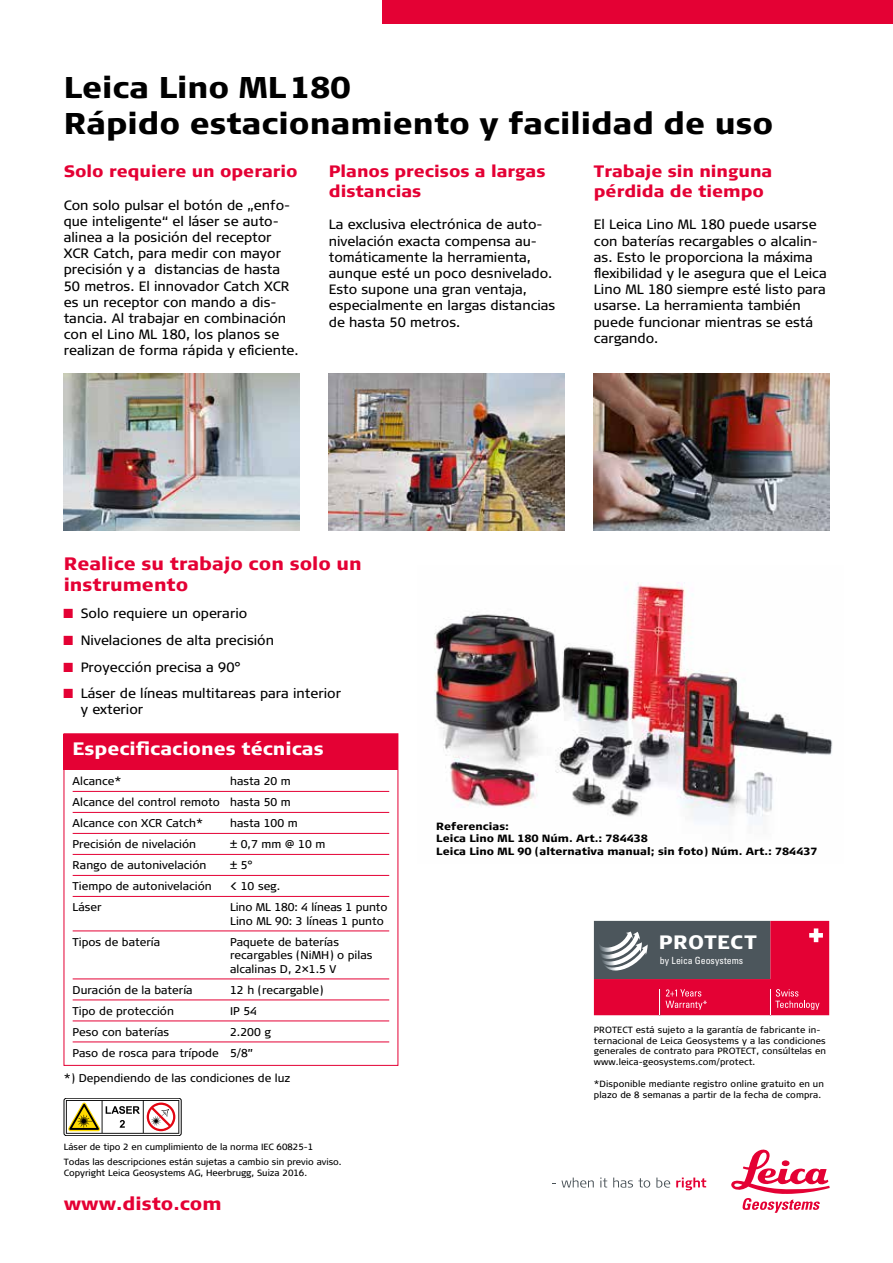
<style>
.page{position:relative;width:893px;height:1263px;background:#fff}
.page>*{position:absolute;margin:0;border:0;box-sizing:border-box;transform-origin:0 0}
.t1{font:900 30px/36px "Signa Pro";color:#000}
.t2{font:900 19.35px "Signa Column";letter-spacing:.02em;color:#fff}
.t3{font:900 18px/21.6px "Signa Pro";color:#e40134}
.t4{font:900 18px "Signa Pro";color:#fff}
.t5{font:900 16.5px/19.8px "Signa Pro";color:#e40134}
.t6{font:13.5px/16.2px "Signa Pro";color:#000}
.t7{font:11.25px/21px "Signa Pro";color:#000}
.t8{font:900 10.5px/12.6px "Signa Pro";color:#000}
.t9{font:condensed 9.9px "Univers LT Std";letter-spacing:-.005em;color:#fff}
.t10{font:9px/10.8px "Signa Pro";letter-spacing:.01em;color:#000}
.s1{font-family:"Courier New";font-size:15px;color:#e40134}
</style>
<div class="page">
<div style="left:64px;top:734px;width:334px;height:35px;background:#e40134"></div>
<hr style="left:73px;top:791px;width:316px;height:1px;background:#e40134">
<hr style="left:73px;top:812px;width:316px;height:1px;background:#e40134">
<hr style="left:73px;top:833px;width:316px;height:1px;background:#e40134">
<hr style="left:73px;top:854px;width:316px;height:1px;background:#e40134">
<hr style="left:73px;top:875px;width:316px;height:1px;background:#e40134">
<hr style="left:73px;top:896px;width:316px;height:1px;background:#e40134">
<hr style="left:73px;top:931px;width:316px;height:1px;background:#e40134">
<hr style="left:73px;top:979px;width:316px;height:1px;background:#e40134">
<hr style="left:73px;top:1000px;width:316px;height:1px;background:#e40134">
<hr style="left:73px;top:1021px;width:316px;height:1px;background:#e40134">
<hr style="left:73px;top:1042px;width:316px;height:1px;background:#e40134">
<div style="left:64px;top:734px;width:334px;height:331px;border:1px solid #e40134"></div>
<svg style="left:594px;top:921px;width:235px;height:94px;background:#a23450"></svg>
<div style="left:383px;top:0;width:510px;height:24px;background:#e40134"></div>
<img style="left:329px;top:373px;width:235px;height:157px">
<img style="left:594px;top:373px;width:235px;height:157px">
<img style="left:64px;top:373px;width:236px;height:157px">
<svg style="left:552px;top:1177px;width:42px;height:10px"></svg>
<svg style="left:600px;top:1177px;width:7px;height:10px"></svg>
<svg style="left:613px;top:1177px;width:37px;height:10px"></svg>
<svg style="left:656px;top:1177px;width:14px;height:10px"></svg>
<svg style="left:676px;top:1177px;width:30px;height:13px"></svg>
<svg style="left:731px;top:1150px;width:99px;height:63px"></svg>
<img style="left:434px;top:582px;width:399px;height:243px">
<div style="left:64px;top:1098px;width:117px;height:38px;border:1px solid #000;border-radius:2px"></div>
<svg style="left:66px;top:1100px;width:113px;height:34px"></svg>
<h1 class="t1" style="left:64px;top:68px;width:711px">Leica Lino ML180<br>Rápido estacionamiento y facilidad de uso</h1>
<p class="t5" style="left:64px;top:161px;width:235px">Solo requiere un operario</p>
<p class="t6" style="left:64px;top:196px;width:236px">Con solo pulsar el botón de „enfo&shy;que inteligente“ el láser se auto&shy;alinea a la posición del receptor XCR Catch, para medir con mayor precisión y a distancias de hasta 50 metros. El innovador Catch XCR es un receptor con mando a dis&shy;tancia. Al trabajar en combinación con el Lino ML 180, los planos se realizan de forma rápida y eficiente.</p>
<p class="t5" style="left:329px;top:161px;width:218px">Planos precisos a largas distancias</p>
<p class="t6" style="left:329px;top:216px;width:228px">La exclusiva electrónica de auto&shy;nivelación exacta compensa au&shy;tomáticamente la herramienta, aunque esté un poco desnivelado.<br>Esto supone una gran ventaja, especialmente en largas distancias de hasta 50 metros.</p>
<p class="t5" style="left:594px;top:161px;width:180px">Trabaje sin ninguna pérdida de tiempo</p>
<p class="t6" style="left:594px;top:216px;width:234px">El Leica Lino ML 180 puede usarse con baterías recargables o alcalin&shy;as. Esto le proporciona la máxima flexibilidad y le asegura que el Leica<br>Lino ML 180 siempre esté listo para usarse. La herramienta también puede funcionar mientras se está cargando.</p>
<h3 class="t3" style="left:64px;top:552px;width:300px">Realice su trabajo con solo un instrumento</h3>
<p class="t6" style="left:64px;top:605px;width:185px"><span class="s1">■</span> Solo requiere un operario</p>
<p class="t6" style="left:64px;top:631px;width:212px"><span class="s1">■</span> Nivelaciones de alta precisión</p>
<p class="t6" style="left:64px;top:658px;width:179px"><span class="s1">■</span> Proyección precisa a 90°</p>
<p class="t6" style="left:81px;top:685px;width:262px;text-indent:-17px"><span class="s1">■</span> Láser de líneas multitareas para interior y exterior</p>
<h3 class="t4" style="left:73px;top:737px;width:253px">Especificaciones técnicas</h3>
<p class="t7" style="left:73px;top:770px;width:50px">Alcance*</p>
<p class="t7" style="left:73px;top:770px;width:220px;text-align:justify;text-indent:157px">hasta 20 m Alcance del control remoto hasta 50 m Alcance con XCR Catch*</p>
<p class="t7" style="left:230px;top:812px;width:69px">hasta 100 m</p>
<p class="t8" style="left:436px;top:819px;width:383px">Referencias:<br>Leica Lino ML 180 Núm. Art.: 784438<br>Leica Lino ML 90 (alternativa manual; sin foto) Núm. Art.: 784437</p>
<p class="t7" style="left:73px;top:833px;width:125px">Precisión de nivelación</p>
<p class="t7" style="left:230px;top:833px;width:97px">± 0,7 mm @ 10 m</p>
<p class="t7" style="left:73px;top:854px;width:135px">Rango de autonivelación</p>
<p class="t7" style="left:230px;top:854px;width:24px">± 5°</p>
<p class="t7" style="left:73px;top:875px;width:141px">Tiempo de autonivelación</p>
<p class="t7" style="left:230px;top:875px;width:52px">&lt; 10 seg.</p>
<p class="t7" style="left:73px;top:896px;width:31px">Láser</p>
<p class="t7" style="left:230px;top:900px;width:159px;line-height:13.5px">Lino ML 180: 4 líneas 1 punto<br>Lino ML 90: 3 líneas 1 punto</p>
<p class="t7" style="left:73px;top:931px;width:89px">Tipos de batería</p>
<p class="t7" style="left:230px;top:934px;width:144px;line-height:13.5px">Paquete de baterías recargables (NiMH) o pilas alcalinas D, 2×1.5 V</p>
<p class="t7" style="left:73px;top:979px;width:121px">Duración de la batería</p>
<p class="t7" style="left:230px;top:979px;width:95px">12 h (recargable)</p>
<p class="t7" style="left:73px;top:1000px;width:103px">Tipo de protección</p>
<p class="t7" style="left:230px;top:1000px;width:28px">IP 54</p>
<p class="t7" style="left:73px;top:1021px;width:98px">Peso con baterías</p>
<h2 class="t2" style="left:659px;top:930px;width:99px">PROTECT</h2>
<p class="t9" style="left:660px;top:954px;width:85px">by Leica Geosystems</p>
<p class="t7" style="left:73px;top:1021px;width:200px;text-indent:157px">2.200 g<br>Paso de rosca para trípode 5/8”</p>
<p class="t10" style="left:594px;top:1024px;width:234px">PROTECT está sujeto a la garantía de fabricante in&shy;ternacional de Leica Geosystems y a las condiciones generales de contrato para PROTECT, consúltelas en www.leica-geosystems.com/protect.</p>
<p class="t10" style="left:594px;top:1078px;width:232px">*Disponible mediante registro online gratuito en un plazo de 8 semanas a partir de la fecha de compra.</p>
<p class="t7" style="left:64px;top:1067px;width:228px">*) Dependiendo de las condiciones de luz</p>
<p class="t10" style="left:64px;top:1139px;width:279px;line-height:15px">Láser de tipo 2 en cumplimiento de la norma IEC 60825-1<br>Todas las descripciones están sujetas a cambio sin previo aviso.</p>
<p class="t10" style="left:64px;top:1167px;width:245px">Copyright Leica Geosystems AG, Heerbrugg, Suiza 2016.</p>
<h3 class="t3" style="left:64px;top:1192px;width:159px">www.disto.com</h3>
</div>
